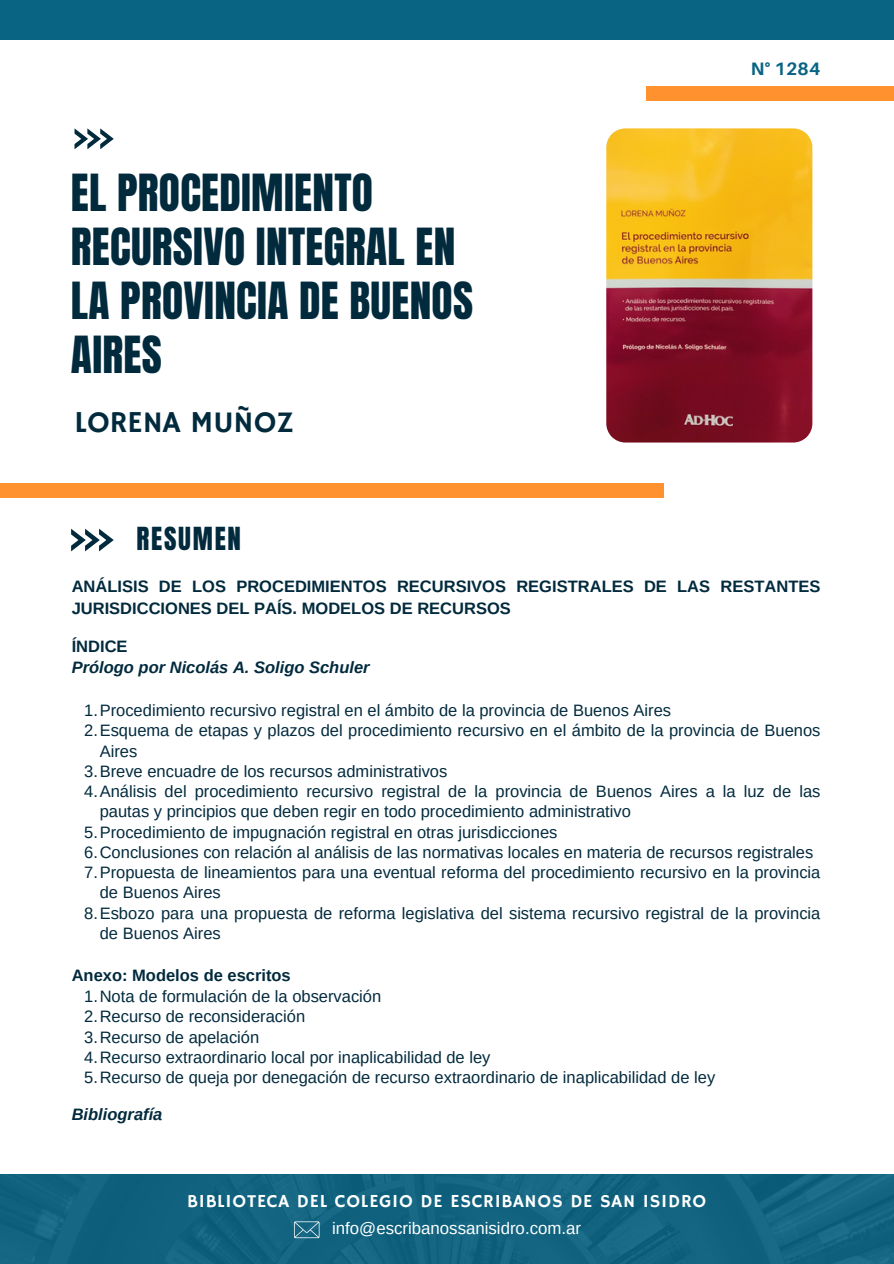
<style>
.page{position:relative;width:894px;height:1264px;background:#fff}
.page>*{position:absolute;margin:0;border:0;box-sizing:border-box;transform-origin:0 0}
.t1{font:43.5px/54px "Anton";letter-spacing:.005em;color:#022a3d}
.t2{font:30.3px "Hammersmith One";color:#022a3d}
.t3{font:27px "Anton";letter-spacing:.065em;color:#022a3d}
.t4{font:18.3px "Hammersmith One";letter-spacing:.045em;color:#fff}
.t5{font:700 18px "Aileron";color:#096484}
.t6{font:16.8px "Arimo";color:#fff}
.t7{font:16.5px/20.2px "Arimo";color:#022a3d}
.t8{font:700 16.5px/21.3px "Arimo";color:#022a3d}
.t9{font:italic 700 16.5px/21.3px "Arimo";color:#022a3d}
.s1{font-style:normal}
</style>
<div class="page">
<div style="left:0;top:483px;width:664px;height:14px;background:#ff922e"></div>
<div style="left:645px;top:86px;width:248px;height:14px;background:#ff922e"></div>
<svg style="left:71px;top:528px;width:43px;height:23px"></svg>
<svg style="left:74px;top:128px;width:40px;height:21px"></svg>
<div style="left:0;top:0;width:893px;height:39px;background:#096484"></div>
<div style="left:0;top:1174px;width:893px;height:89px;background:#11627f"></div>
<svg style="left:294px;top:1221px;width:25px;height:17px"></svg>
<img style="left:606px;top:128px;width:206px;height:314px">
<p class="t1" style="left:71px;top:166px;width:403px">EL PROCEDIMIENTO<br>RECURSIVO INTEGRAL EN<br>LA PROVINCIA DE BUENOS<br>AIRES</p>
<h2 class="t2" style="left:74px;top:405px;width:221px">LORENA MUÑOZ</h2>
<p class="t3" style="left:136px;top:519px;width:106px">RESUMEN</p>
<h6 class="t5" style="left:750px;top:58px;width:71px">N° 1284</h6>
<p class="t8" style="left:72px;top:576px;width:750px">ANÁLISIS DE LOS PROCEDIMIENTOS RECURSIVOS REGISTRALES DE LAS RESTANTES<br>JURISDICCIONES DEL PAÍS. MODELOS DE RECURSOS</p>
<h3 class="t9" style="left:72px;top:635px;width:299px"><span class="s1">ÍNDICE<br></span>Prólogo por Nicolás A. Soligo Schuler</h3>
<h4 class="t7" style="left:84px;top:700px;width:588px">1.Procedimiento recursivo registral en el ámbito de la provincia de Buenos Aires</h4>
<h6 class="t7" style="left:100px;top:720px;width:722px;text-indent:-15px">2.Esquema de etapas y plazos del procedimiento recursivo en el ámbito de la provincia de Buenos<br>Aires</h6>
<p class="t7" style="left:84px;top:761px;width:364px">3.Breve encuadre de los recursos administrativos</p>
<p class="t7" style="left:100px;top:781px;width:722px;text-indent:-15px">4.Análisis del procedimiento recursivo registral de la provincia de Buenos Aires a la luz de las pautas y principios que deben regir en todo procedimiento administrativo</p>
<p class="t7" style="left:84px;top:821px;width:474px">5.Procedimiento de impugnación registral en otras jurisdicciones</p>
<p class="t7" style="left:84px;top:842px;width:730px">6.Conclusiones con relación al análisis de las normativas locales en materia de recursos registrales</p>
<p class="t7" style="left:100px;top:862px;width:722px;text-indent:-15px">7.Propuesta de lineamientos para una eventual reforma del procedimiento recursivo en la provincia de Buenos Aires</p>
<p class="t7" style="left:100px;top:902px;width:722px;text-indent:-15px">8.Esbozo para una propuesta de reforma legislativa del sistema recursivo registral de la provincia de Buenos Aires</p>
<p class="t8" style="left:72px;top:964px;width:220px">Anexo: Modelos de escritos</p>
<p class="t7" style="left:84px;top:986px;width:298px">1.Nota de formulación de la observación</p>
<h6 class="t7" style="left:84px;top:1006px;width:222px">2.Recurso de reconsideración</h6>
<p class="t7" style="left:84px;top:1026px;width:176px">3.Recurso de apelación</p>
<p class="t7" style="left:84px;top:1046px;width:407px">4.Recurso extraordinario local por inaplicabilidad de ley</p>
<p class="t7" style="left:84px;top:1067px;width:632px">5.Recurso de queja por denegación de recurso extraordinario de inaplicabilidad de ley</p>
<p class="t9" style="left:72px;top:1103px;width:92px">Bibliografía</p>
<h1 class="t4" style="left:187px;top:1190px;width:520px">BIBLIOTECA DEL COLEGIO DE ESCRIBANOS DE SAN ISIDRO</h1>
<p class="t6" style="left:332px;top:1218px;width:250px">info@escribanossanisidro.com.ar</p>
</div>
